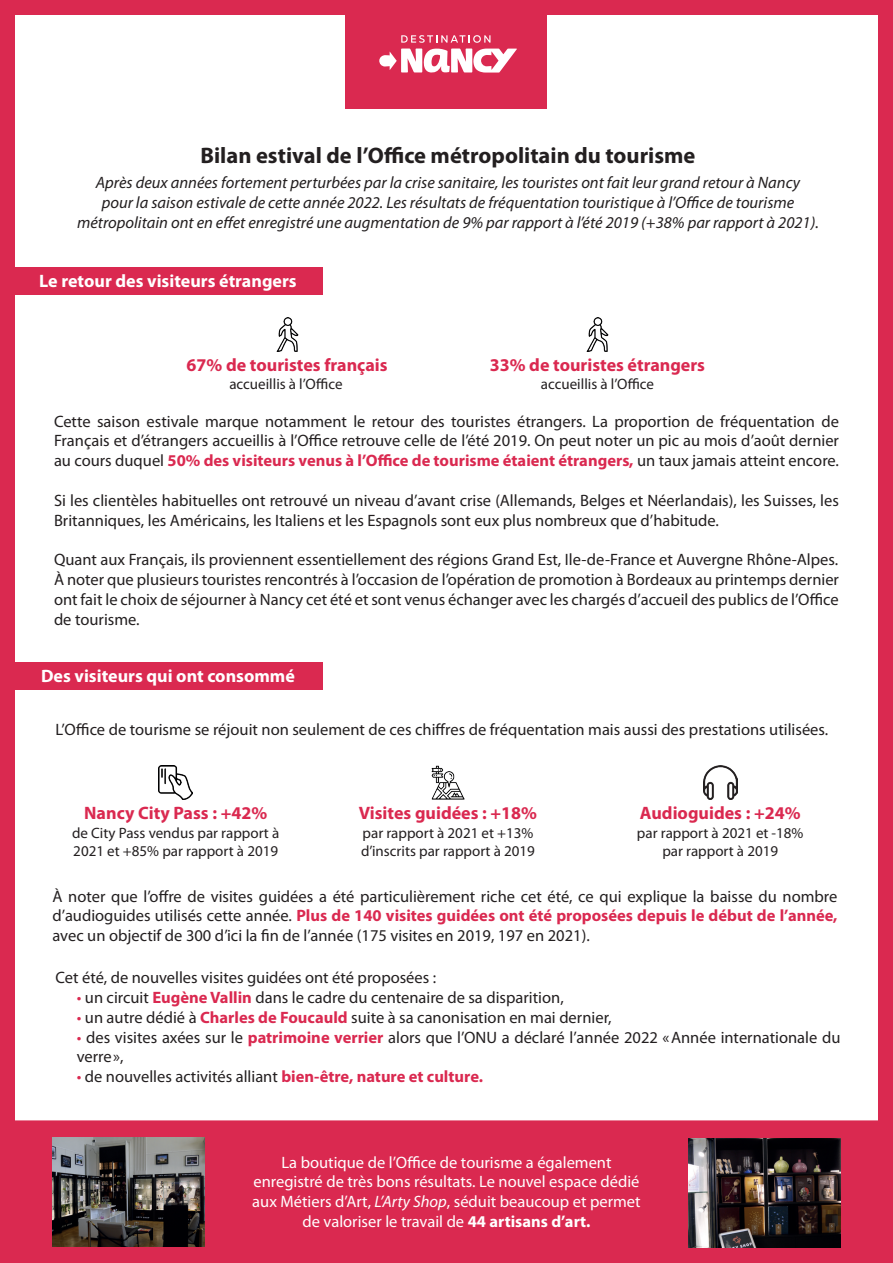
<style>
.page{position:relative;width:893px;height:1263px;background:#fff}
.page>*{position:absolute;margin:0;border:0;box-sizing:border-box;transform-origin:0 0}
.t1{font:700 22.5px "Myriad Pro";color:#231f20}
.t2{font:700 18px "Myriad Pro";color:#da2950}
.t3{font:700 18px "Myriad Pro";color:#fff}
.t4{font:16.5px/19.8px "Myriad Pro";color:#231f20;text-align:justify}
.t5{font:italic 16.5px/19.8px "Myriad Pro";color:#231f20;text-align:center}
.t6{font:16.5px/19.8px "Myriad Pro";color:#fff;text-align:center}
.t7{font:15px/18px "Myriad Pro";color:#231f20}
.s1{font-weight:700;color:#da2950}
.s2{color:#da2950}
.s3{font-style:italic}
.s4{font-weight:700}
</style>
<div class="page">
<div style="left:0;top:0;width:893px;height:1135px;border:15px solid #da2950"></div>
<div style="left:8px;top:1130px;width:877px;height:125px;background:#da2950"></div>
<div style="left:0;top:1123px;width:893px;height:140px;border:15px solid #da2950"></div>
<div style="left:346px;top:0;width:201px;height:109px;background:#da2950"></div>
<svg style="left:379px;top:35px;width:138px;height:38px"></svg>
<div style="left:13px;top:662px;width:310px;height:28px;background:#da2950"></div>
<img style="left:159px;top:765px;width:34px;height:34px">
<img style="left:431px;top:765px;width:34px;height:34px">
<img style="left:703px;top:765px;width:34px;height:34px">
<img style="left:52px;top:1137px;width:152px;height:110px">
<div style="left:13px;top:267px;width:310px;height:28px;background:#da2950"></div>
<img style="left:277px;top:317px;width:22px;height:34px">
<img style="left:587px;top:317px;width:22px;height:34px">
<img style="left:689px;top:1138px;width:151px;height:109px">
<h1 class="t1" style="left:201px;top:141px;width:496px">Bilan estival de l’Office métropolitain du tourisme</h1>
<p class="t5" style="left:77px;top:173px;width:743px">Après deux années fortement perturbées par la crise sanitaire, les touristes ont fait leur grand retour à Nancy<br>pour la saison estivale de cette année 2022. Les résultats de fréquentation touristique à l’Office de tourisme métropolitain ont en effet enregistré une augmentation de 9% par rapport à l’été 2019 (+38% par rapport à 2021).</p>
<p class="t3" style="left:39px;top:269px;width:259px">Le retour des visiteurs étrangers</p>
<p class="t2" style="left:187px;top:353px;width:203px">67% de touristes français</p>
<p class="t7" style="left:229px;top:375px;width:115px">accueillis à l’Office</p>
<p class="t2" style="left:490px;top:353px;width:217px">33% de touristes étrangers</p>
<p class="t7" style="left:541px;top:375px;width:115px">accueillis à l’Office</p>
<p class="t4" style="left:54px;top:411px;width:786px">Cette saison estivale marque notamment le retour des touristes étrangers. La proportion de fréquentation de Français et d’étrangers accueillis à l’Office retrouve celle de l’été 2019. On peut noter un pic au mois d’août dernier au cours duquel <span class="s1">50% des visiteurs venus à l’Office de tourisme étaient étrangers,</span> un taux jamais atteint encore.</p>
<p class="t4" style="left:54px;top:490px;width:786px">Si les clientèles habituelles ont retrouvé un niveau d’avant crise (Allemands, Belges et Néerlandais), les Suisses, les<br>Britanniques, les Américains, les Italiens et les Espagnols sont eux plus nombreux que d’habitude.</p>
<p class="t4" style="left:54px;top:549px;width:786px">Quant aux Français, ils proviennent essentiellement des régions Grand Est, Ile-de-France et Auvergne Rhône-Alpes.<br>À noter que plusieurs touristes rencontrés à l’occasion de l’opération de promotion à Bordeaux au printemps dernier ont fait le choix de séjourner à Nancy cet été et sont venus échanger avec les chargés d’accueil des publics de l’Office de tourisme.</p>
<p class="t3" style="left:41px;top:664px;width:255px">Des visiteurs qui ont consommé</p>
<p class="t4" style="left:56px;top:719px;width:774px">L’Office de tourisme se réjouit non seulement de ces chiffres de fréquentation mais aussi des prestations utilisées.</p>
<p class="t2" style="left:84px;top:801px;width:184px">Nancy City Pass : +42%</p>
<p class="t2" style="left:359px;top:801px;width:180px">Visites guidées : +18%</p>
<p class="t2" style="left:640px;top:801px;width:162px">Audioguides : +24%</p>
<p class="t7" style="left:72px;top:824px;width:209px">de City Pass vendus par rapport à<br>2021 et +85% par rapport à 2019</p>
<p class="t7" style="left:361px;top:824px;width:175px">par rapport à 2021 et +13% d’inscrits par rapport à 2019</p>
<p class="t7" style="left:637px;top:824px;width:168px;text-align:center">par rapport à 2021 et -18% par rapport à 2019</p>
<p class="t4" style="left:52px;top:886px;width:786px">À noter que l’offre de visites guidées a été particulièrement riche cet été, ce qui explique la baisse du nombre d’audioguides utilisés cette année. <span class="s1">Plus de 140 visites guidées ont été proposées depuis le début de l’année, </span>avec un objectif de 300 d’ici la fin de l’année (175 visites en 2019, 197 en 2021).</p>
<p class="t4" style="left:56px;top:967px;width:382px">Cet été, de nouvelles visites guidées ont été proposées :</p>
<p class="t4" style="left:77px;top:987px;width:488px"><span class="s2">•</span> un circuit <span class="s1">Eugène Vallin</span> dans le cadre du centenaire de sa disparition,</p>
<p class="t4" style="left:77px;top:1007px;width:536px"><span class="s2">•</span> un autre dédié à <span class="s1">Charles de Foucauld</span> suite à sa canonisation en mai dernier,</p>
<p class="t4" style="left:77px;top:1027px;width:765px"><span class="s2">•</span> des visites axées sur le <span class="s1">patrimoine verrier</span> alors que l’ONU a déclaré l’année 2022 «Année internationale du verre»,</p>
<p class="t4" style="left:77px;top:1066px;width:408px"><span class="s2">•</span> de nouvelles activités alliant <span class="s1">bien-être, nature et culture.</span></p>
<p class="t6" style="left:252px;top:1152px;width:390px">La boutique de l’Office de tourisme a également enregistré de très bons résultats. Le nouvel espace dédié aux Métiers d’Art, <span class="s3">L’Arty Shop</span>, séduit beaucoup et permet de valoriser le travail de <span class="s4">44 artisans d’art.</span></p>
</div>
